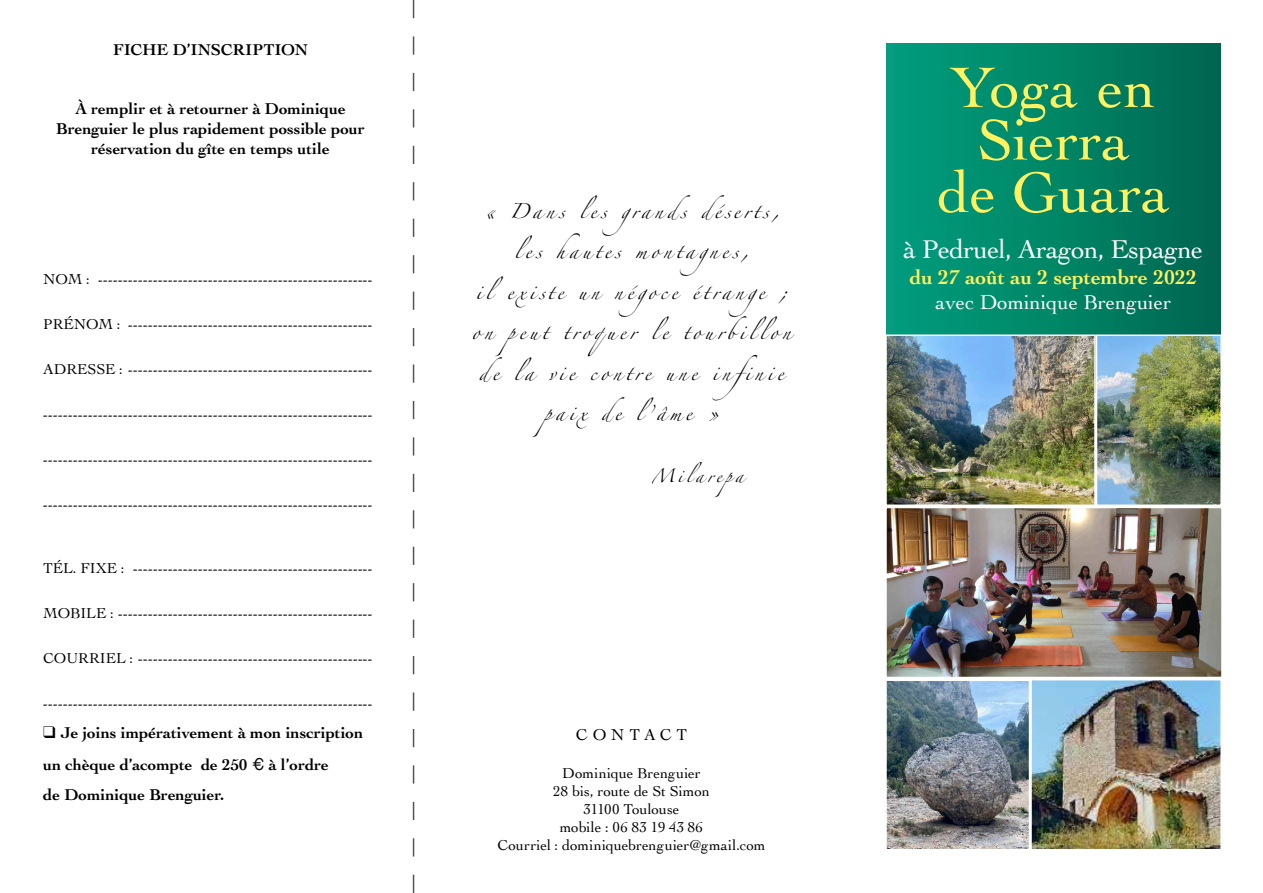
<style>
.page{position:relative;width:1263px;height:893px;background:#fff}
.page>*{position:absolute;margin:0;border:0;box-sizing:border-box;transform-origin:0 0}
.t1{font:60px/52.5px "Cochin";color:#fff15f;text-align:center}
.t2{font:27px "Cochin";letter-spacing:-.02em;color:#fff}
.t3{font:700 21px "Cochin";color:#fff15f}
.t4{font:21px "Cochin";color:#fff}
.t5{font:700 16.5px/19.8px "Cochin";color:#000;text-align:center}
.t6{font:16.5px "Cochin";letter-spacing:.275em;color:#000}
.t7{font:15px/18px "Cochin";color:#000;text-align:center}
.t8{font:13.5px "Zapfino";letter-spacing:.275em;color:#000}
.t9{font:12px "Zapfino";letter-spacing:.265em;color:#000}
.s1{font-family:"Helvetica";font-weight:400}
</style>
<div class="page">
<div style="left:886px;top:43px;width:334px;height:350px;background:linear-gradient(to right,#01a07e,#006850)"></div>
<svg style="left:413px;top:0;width:1px;height:893px"></svg>
<img style="left:888px;top:337px;width:205px;height:166px">
<div style="left:885px;top:334px;width:211px;height:172px;border:2px solid #fff"></div>
<img style="left:1099px;top:337px;width:120px;height:166px">
<div style="left:1096px;top:334px;width:126px;height:172px;border:2px solid #fff"></div>
<img style="left:888px;top:510px;width:332px;height:165px">
<div style="left:885px;top:507px;width:338px;height:171px;border:2px solid #fff"></div>
<img style="left:1033px;top:682px;width:186px;height:165px">
<div style="left:1030px;top:679px;width:192px;height:171px;border:2px solid #fff"></div>
<img style="left:888px;top:682px;width:139px;height:165px">
<div style="left:885px;top:679px;width:145px;height:171px;border:2px solid #fff"></div>
<p class="t5" style="left:113px;top:40px;width:196px">FICHE D’INSCRIPTION</p>
<p class="t5" style="left:56px;top:99px;width:310px">À remplir et à retourner à Dominique<br>Brenguier le plus rapidement possible pour réservation du gîte en temps utile</p>
<p class="t7" style="left:43px;top:269px;width:331px">NOM : -------------------------------------------------------</p>
<p class="t7" style="left:43px;top:314px;width:331px">PRÉNOM : -------------------------------------------------</p>
<p class="t7" style="left:43px;top:359px;width:331px">ADRESSE : -------------------------------------------------</p>
<p class="t7" style="left:43px;top:404px;width:331px">------------------------------------------------------------------</p>
<p class="t7" style="left:43px;top:449px;width:331px">------------------------------------------------------------------</p>
<p class="t7" style="left:43px;top:494px;width:331px">------------------------------------------------------------------</p>
<p class="t7" style="left:43px;top:559px;width:331px">TÉL. FIXE : ------------------------------------------------</p>
<p class="t7" style="left:43px;top:604px;width:331px">MOBILE : ---------------------------------------------------</p>
<p class="t7" style="left:43px;top:649px;width:331px">COURRIEL : -----------------------------------------------</p>
<p class="t7" style="left:43px;top:694px;width:331px">------------------------------------------------------------------</p>
<p class="t5" style="left:43px;top:717px;width:322px;line-height:31.5px;text-align:left">❑ Je joins impérativement à mon inscription un chèque d’acompte de 250 <span class="s1">€</span> à l’ordre</p>
<p class="t5" style="left:43px;top:784px;width:183px">de Dominique Brenguier.</p>
<p class="t8" style="left:484px;top:205px;width:297px">« Dans les grands déserts,</p>
<p class="t8" style="left:514px;top:246px;width:236px">les hautes montagnes,</p>
<p class="t8" style="left:476px;top:286px;width:313px">ilexiste un négoce étrange ;</p>
<p class="t8" style="left:472px;top:327px;width:321px">on peut troquer le tourbillon</p>
<p class="t8" style="left:479px;top:367px;width:306px">de la vie contre une infinie</p>
<p class="t8" style="left:544px;top:408px;width:176px">paix de l’âme »</p>
<p class="t9" style="left:652px;top:471px;width:96px">Milarepa</p>
<p class="t6" style="left:576px;top:723px;width:113px">CONTACT</p>
<p class="t7" style="left:497px;top:763px;width:270px">Dominique Brenguier<br>28 bis, route de St Simon<br>31100 Toulouse<br>mobile : 06 83 19 43 86<br>Courriel : dominiquebrenguier@gmail.com</p>
<h1 class="t1" style="left:937px;top:58px;width:233px">Yoga en<br>Sierra<br>de Guara</h1>
<h2 class="t2" style="left:903px;top:231px;width:301px">à Pedruel, Aragon, Espagne</h2>
<h3 class="t3" style="left:910px;top:265px;width:289px">du 27 août au 2 septembre 2022</h3>
<h3 class="t4" style="left:936px;top:288px;width:237px">avec Dominique Brenguier</h3>
</div>
